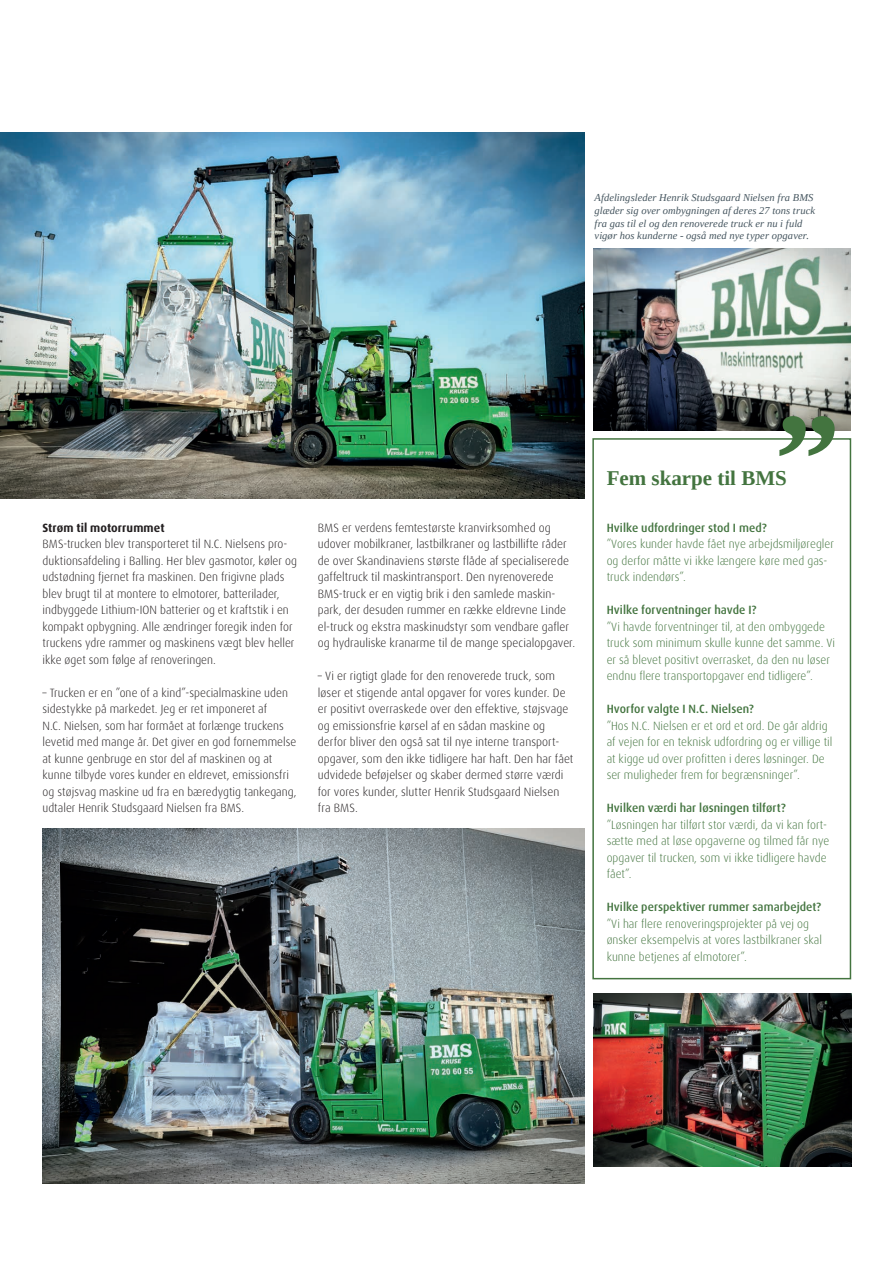
<style>
.page{position:relative;width:893px;height:1263px;background:#fff}
.page>*{position:absolute;margin:0;border:0;box-sizing:border-box;transform-origin:0 0}
.t1{font:700 21px "Tinos";color:#43743f}
.t2{font:300 12px/16.5px "Dax Pro";letter-spacing:.005em;color:#231f20}
.t3{font:300 12px/16.5px "Dax Pro";color:#43743f}
.t4{font:500 12px "Dax Pro";letter-spacing:.005em;color:#43743f}
.t5{font:700 12px "Dax Pro";letter-spacing:.01em;color:#231f20}
.t6{font:italic 10.5px/12.8px "Tinos";letter-spacing:.01em;color:#45555f}
</style>
<div class="page">
<img style="left:43px;top:828px;width:541px;height:355px">
<img style="left:593px;top:249px;width:257px;height:182px">
<div style="left:592px;top:438px;width:259px;height:541px;border:2px solid #43743f"></div>
<svg style="left:779px;top:416px;width:56px;height:40px"></svg>
<img style="left:593px;top:994px;width:258px;height:172px">
<img style="left:0;top:132px;width:584px;height:367px">
<p class="t6" style="left:594px;top:191px;width:222px">Afdelingsleder Henrik Studsgaard Nielsen fra BMS glæder sig over ombygningen af deres 27 tons truck fra gas til el og den renoverede truck er nu i fuld vigør hos kunderne - også med nye typer opgaver.</p>
<p class="t5" style="left:43px;top:520px;width:124px">Strøm til motorrummet</p>
<p class="t2" style="left:43px;top:536px;width:256px">BMS-trucken blev transporteret til N.C. Nielsens pro&shy;duktionsafdeling i Balling. Her blev gasmotor, køler og udstødning fjernet fra maskinen. Den frigivne plads blev brugt til at montere to elmotorer, batterilader, indbyggede Lithium-ION batterier og et kraftstik i en kompakt opbygning. Alle ændringer foregik inden for truckens ydre rammer og maskinens vægt blev heller ikke øget som følge af renoveringen.</p>
<p class="t2" style="left:43px;top:684px;width:256px">– Trucken er en ”one of a kind”-specialmaskine uden sidestykke på markedet. Jeg er ret imponeret af<br>N.C. Nielsen, som har formået at forlænge truckens levetid med mange år. Det giver en god fornemmelse at kunne genbruge en stor del af maskinen og at kunne tilbyde vores kunder en eldrevet, emissionsfri og støjsvag maskine ud fra en bæredygtig tankegang, udtaler Henrik Studsgaard Nielsen fra BMS.</p>
<p class="t2" style="left:318px;top:519px;width:259px">BMS er verdens femtestørste kranvirksomhed og udover mobilkraner, lastbilkraner og lastbillifte råder de over Skandinaviens største flåde af specialiserede gaffeltruck til maskintransport. Den nyrenoverede BMS-truck er en vigtig brik i den samlede maskin&shy;park, der desuden rummer en række eldrevne Linde el-truck og ekstra maskinudstyr som vendbare gafler og hydrauliske kranarme til de mange specialopgaver.</p>
<p class="t2" style="left:318px;top:668px;width:257px">– Vi er rigtigt glade for den renoverede truck, som løser et stigende antal opgaver for vores kunder. De er positivt overraskede over den effektive, støjsvage og emissionsfrie kørsel af en sådan maskine og derfor bliver den også sat til nye interne transport&shy;opgaver, som den ikke tidligere har haft. Den har fået udvidede beføjelser og skaber dermed større værdi for vores kunder, slutter Henrik Studsgaard Nielsen fra BMS.</p>
<h1 class="t1" style="left:607px;top:464px;width:182px">Fem skarpe til BMS</h1>
<p class="t4" style="left:607px;top:520px;width:162px">Hvilke udfordringer stod I med?</p>
<p class="t3" style="left:607px;top:536px;width:229px">”Vores kunder havde fået nye arbejdsmiljøregler og derfor måtte vi ikke længere køre med gas&shy;truck indendørs”.</p>
<p class="t4" style="left:607px;top:602px;width:151px">Hvilke forventninger havde I?</p>
<p class="t3" style="left:607px;top:618px;width:230px">”Vi havde forventninger til, at den ombyggede truck som minimum skulle kunne det samme. Vi er så blevet positivt overrasket, da den nu løser endnu flere transportopgaver end tidligere”.</p>
<p class="t4" style="left:607px;top:701px;width:149px">Hvorfor valgte I N.C. Nielsen?</p>
<p class="t3" style="left:607px;top:717px;width:227px">”Hos N.C. Nielsen er et ord et ord. De går aldrig af vejen for en teknisk udfordring og er villige til at kigge ud over profitten i deres løsninger. De ser muligheder frem for begrænsninger”.</p>
<p class="t4" style="left:607px;top:800px;width:180px">Hvilken værdi har løsningen tilført?</p>
<p class="t3" style="left:607px;top:816px;width:224px">”Løsningen har tilført stor værdi, da vi kan fort&shy;sætte med at løse opgaverne og tilmed får nye opgaver til trucken, som vi ikke tidligere havde fået”.</p>
<p class="t4" style="left:607px;top:899px;width:216px">Hvilke perspektiver rummer samarbejdet?</p>
<p class="t3" style="left:607px;top:915px;width:217px">”Vi har flere renoveringsprojekter på vej og ønsker eksempelvis at vores lastbilkraner skal kunne betjenes af elmotorer”.</p>
</div>
